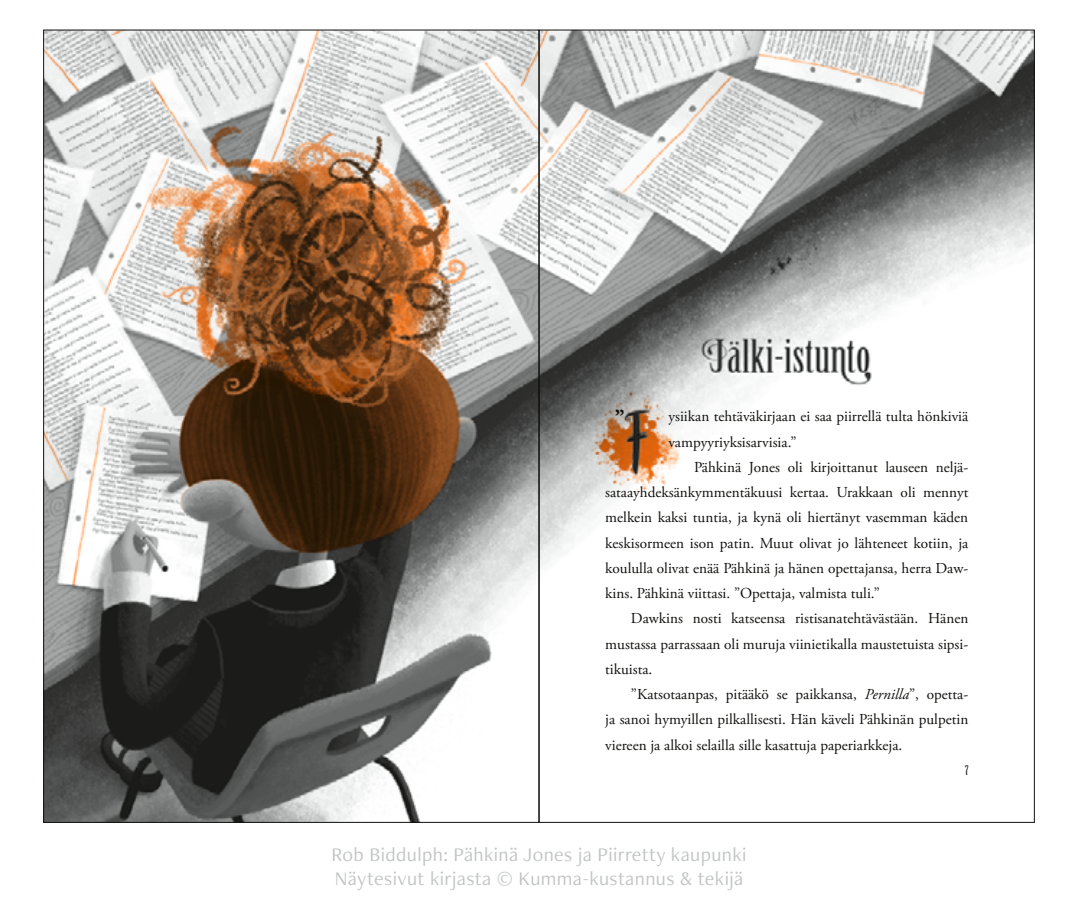
<style>
.page{position:relative;width:1078px;height:908px;background:#fff}
.page>*{position:absolute;margin:0;border:0;box-sizing:border-box;transform-origin:0 0}
.t1{font:700 20.6px "Adobe Garamond Pro";color:#11110f}
.t2{font:20px/24px "Freight Neo Pro";letter-spacing:.02em;color:#c2c4c4}
.t3{font:15.2px/25.2px "Adobe Garamond Pro";color:#11110f;text-align:justify}
.t4{font:13px "Birch Std";color:#11110f}
.s1{font-style:italic}
</style>
<div class="page">
<img style="left:45px;top:32px;width:987px;height:788px">
<h1 class="t1" style="left:614px;top:405px;width:11px">”</h1>
<p class="t3" style="left:668px;top:404px;width:301px">ysiikan tehtäväkirjaan ei saa piirrellä tulta hönkiviä vampyyriyksisarvisia.”</p>
<p class="t3" style="left:605px;top:455px;width:364px;text-indent:89px">Pähkinä Jones oli kirjoittanut lauseen neljä&shy;sataayhdeksänkymmentäkuusi kertaa. Urakkaan oli mennyt melkein kaksi tuntia, ja kynä oli hiertänyt vasemman käden keskisormeen ison patin. Muut olivat jo lähteneet kotiin, ja koululla olivat enää Pähkinä ja hänen opettajansa, herra Daw&shy;kins. Pähkinä viittasi. ”Opettaja, valmista tuli.”</p>
<p class="t3" style="left:605px;top:606px;width:364px;text-indent:26px">Dawkins nosti katseensa ristisanatehtävästään. Hänen mustassa parrassaan oli muruja viinietikalla maustetuista sipsi&shy;tikuista.</p>
<p class="t3" style="left:605px;top:681px;width:364px;text-indent:26px">”Katsotaanpas, pitääkö se paikkansa, <span class="s1">Pernilla</span>”, opetta&shy;ja sanoi hymyillen pilkallisesti. Hän käveli Pähkinän pulpetin viereen ja alkoi selailla sille kasattuja paperiarkkeja.</p>
<h2 class="t2" style="left:331px;top:841px;width:416px">Rob Biddulph: Pähkinä Jones ja Piirretty kaupunki<br>Näytesivut kirjasta © Kumma-kustannus &amp; tekijä</h2>
<p class="t4" style="left:964px;top:762px;width:5px">7</p>
</div>
